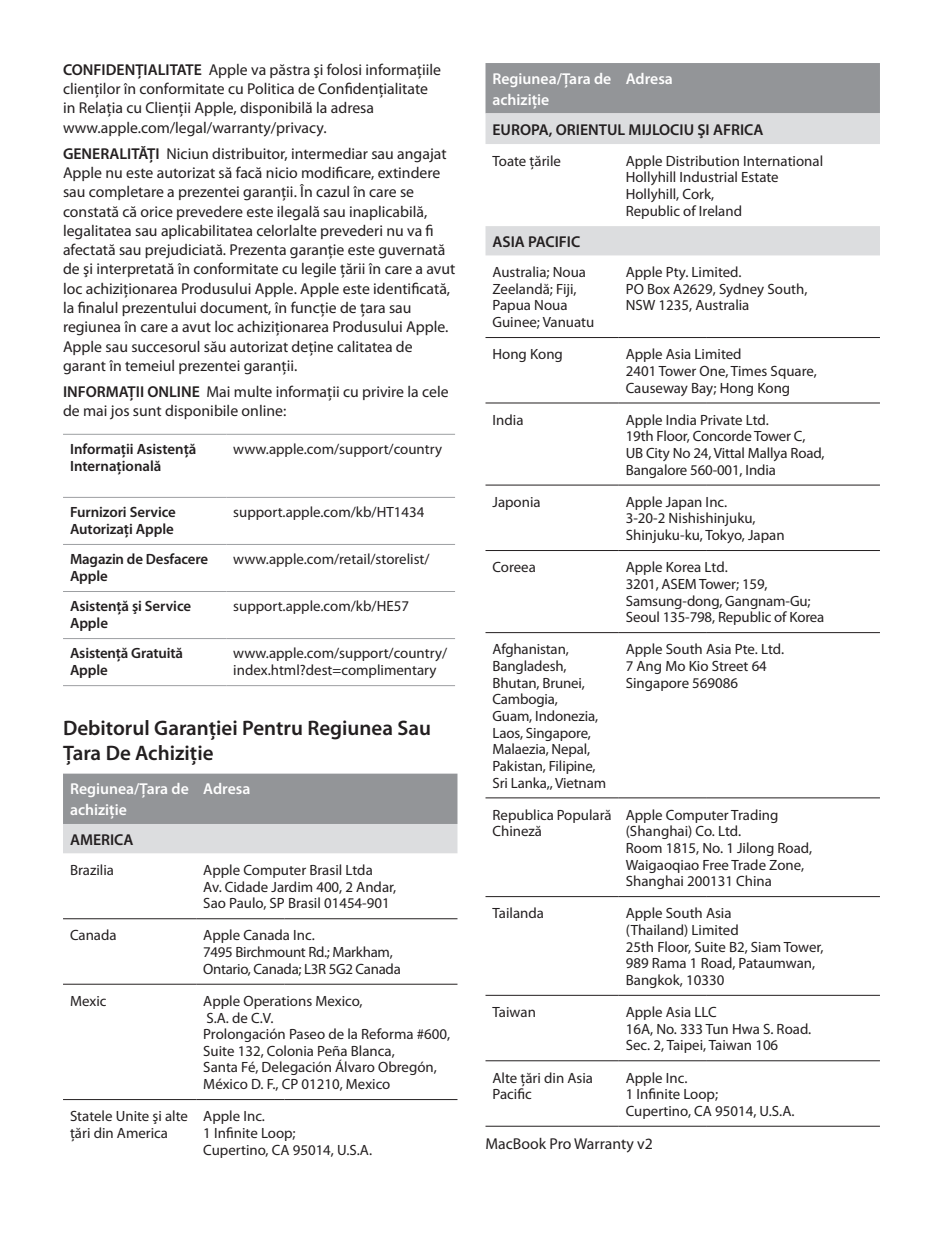
<style>
.page{position:relative;width:943px;height:1241px;background:#fff}
.page>*{position:absolute;margin:0;border:0;box-sizing:border-box;transform-origin:0 0}
.t1{font:600 21px/24.5px "Myriad Pro";color:#231f20}
.t2{font:15.75px/19.2px "Myriad Pro";color:#231f20}
.t3{font:600 15.75px/21px "Myriad Pro";color:#fff}
.t4{font:600 15.75px "Myriad Pro";color:#231f20}
.t5{font:14.7px/16.8px "Myriad Pro";color:#231f20}
.t6{font:600 14.7px/16.8px "Myriad Pro";letter-spacing:-.005em;color:#231f20}
.t7{font:14.7px/16.8px "Myriad Pro";letter-spacing:-.02em;color:#231f20}
.s1{font-weight:600}
</style>
<div class="page">
<div style="left:485px;top:63px;width:395px;height:50px;background:#939598"></div>
<svg style="left:485px;top:113px;width:395px;height:142px"></svg>
<hr style="left:485px;top:337px;width:133px;height:1px;background:#231f20">
<hr style="left:618px;top:337px;width:89px;height:1px;background:#231f20">
<hr style="left:707px;top:337px;width:173px;height:1px;background:#231f20">
<hr style="left:485px;top:402px;width:133px;height:1px;background:#231f20">
<hr style="left:618px;top:402px;width:89px;height:1px;background:#231f20">
<hr style="left:707px;top:402px;width:173px;height:1px;background:#231f20">
<hr style="left:485px;top:484px;width:133px;height:1px;background:#231f20">
<hr style="left:618px;top:484px;width:89px;height:1px;background:#231f20">
<hr style="left:707px;top:484px;width:173px;height:1px;background:#231f20">
<hr style="left:485px;top:1059px;width:133px;height:2px;background:#231f20">
<hr style="left:618px;top:1059px;width:89px;height:2px;background:#231f20">
<hr style="left:707px;top:1059px;width:173px;height:2px;background:#231f20">
<hr style="left:485px;top:1125px;width:133px;height:1px;background:#231f20">
<hr style="left:618px;top:1125px;width:89px;height:1px;background:#231f20">
<hr style="left:707px;top:1125px;width:173px;height:1px;background:#231f20">
<hr style="left:485px;top:550px;width:133px;height:1px;background:#231f20">
<hr style="left:618px;top:550px;width:89px;height:1px;background:#231f20">
<hr style="left:707px;top:550px;width:173px;height:1px;background:#231f20">
<hr style="left:485px;top:632px;width:133px;height:1px;background:#231f20">
<hr style="left:618px;top:632px;width:89px;height:1px;background:#231f20">
<hr style="left:707px;top:632px;width:173px;height:1px;background:#231f20">
<hr style="left:485px;top:797px;width:133px;height:1px;background:#231f20">
<hr style="left:618px;top:797px;width:89px;height:1px;background:#231f20">
<hr style="left:707px;top:797px;width:173px;height:1px;background:#231f20">
<hr style="left:485px;top:895px;width:133px;height:2px;background:#231f20">
<hr style="left:618px;top:895px;width:89px;height:2px;background:#231f20">
<hr style="left:707px;top:895px;width:173px;height:2px;background:#231f20">
<hr style="left:485px;top:994px;width:133px;height:1px;background:#231f20">
<hr style="left:618px;top:994px;width:89px;height:1px;background:#231f20">
<hr style="left:707px;top:994px;width:173px;height:1px;background:#231f20">
<hr style="left:63px;top:543px;width:163px;height:2px;background:#9d9fa2">
<hr style="left:226px;top:543px;width:229px;height:2px;background:#9d9fa2">
<hr style="left:63px;top:591px;width:163px;height:1px;background:#9d9fa2">
<hr style="left:226px;top:591px;width:229px;height:1px;background:#9d9fa2">
<hr style="left:63px;top:496px;width:163px;height:2px;background:#9d9fa2">
<hr style="left:226px;top:496px;width:229px;height:2px;background:#9d9fa2">
<hr style="left:63px;top:638px;width:163px;height:1px;background:#9d9fa2">
<hr style="left:226px;top:638px;width:229px;height:1px;background:#9d9fa2">
<hr style="left:63px;top:685px;width:163px;height:1px;background:#9d9fa2">
<hr style="left:226px;top:685px;width:229px;height:1px;background:#9d9fa2">
<hr style="left:63px;top:433px;width:163px;height:2px;background:#9d9fa2">
<hr style="left:226px;top:433px;width:229px;height:2px;background:#9d9fa2">
<svg style="left:63px;top:773px;width:394px;height:80px;background:#aeafb2"></svg>
<hr style="left:63px;top:1098px;width:133px;height:1px;background:#231f20">
<hr style="left:196px;top:1098px;width:88px;height:1px;background:#231f20">
<hr style="left:284px;top:1098px;width:173px;height:1px;background:#231f20">
<hr style="left:63px;top:983px;width:133px;height:1px;background:#231f20">
<hr style="left:196px;top:983px;width:88px;height:1px;background:#231f20">
<hr style="left:284px;top:983px;width:173px;height:1px;background:#231f20">
<hr style="left:63px;top:918px;width:133px;height:1px;background:#231f20">
<hr style="left:196px;top:918px;width:88px;height:1px;background:#231f20">
<hr style="left:284px;top:918px;width:173px;height:1px;background:#231f20">
<p class="t2" style="left:63px;top:60px;width:379px"><span class="s1">CONFIDENŢIALITATE</span> Apple va păstra şi folosi informaţiile clienţilor în conformitate cu Politica de Confidenţialitate in Relaţia cu Clienţii Apple, disponibilă la adresa www.apple.com/legal/warranty/privacy.</p>
<p class="t2" style="left:63px;top:144px;width:394px"><span class="s1">GENERALITĂŢI</span> Niciun distribuitor, intermediar sau angajat Apple nu este autorizat să facă nicio modificare, extindere sau completare a prezentei garanţii. În cazul în care se constată că orice prevedere este ilegală sau inaplicabilă, legalitatea sau aplicabilitatea celorlalte prevederi nu va fi afectată sau prejudiciată. Prezenta garanţie este guvernată de şi interpretată în conformitate cu legile ţării în care a avut loc achiziţionarea Produsului Apple. Apple este identificată, la finalul prezentului document, în funcţie de ţara sau regiunea în care a avut loc achiziţionarea Produsului Apple.<br>Apple sau succesorul său autorizat deţine calitatea de garant în temeiul prezentei garanţii.</p>
<p class="t2" style="left:63px;top:382px;width:387px"><span class="s1">INFORMAŢII ONLINE</span> Mai multe informaţii cu privire la cele de mai jos sunt disponibile online:</p>
<p class="t6" style="left:70px;top:440px;width:128px">Informaţii Asistenţă<br>Internaţională</p>
<p class="t5" style="left:233px;top:440px;width:210px">www.apple.com/support/country</p>
<p class="t6" style="left:70px;top:503px;width:107px">Furnizori Service<br>Autorizaţi Apple</p>
<p class="t5" style="left:233px;top:503px;width:192px">support.apple.com/kb/HT1434</p>
<p class="t6" style="left:70px;top:550px;width:140px">Magazin de Desfacere<br>Apple</p>
<p class="t5" style="left:233px;top:550px;width:198px">www.apple.com/retail/storelist/</p>
<p class="t6" style="left:70px;top:597px;width:123px">Asistenţă şi Service<br>Apple</p>
<p class="t5" style="left:233px;top:597px;width:177px">support.apple.com/kb/HE57</p>
<p class="t6" style="left:70px;top:644px;width:115px">Asistenţă Gratuită<br>Apple</p>
<p class="t5" style="left:233px;top:644px;width:215px">www.apple.com/support/country/ index.html?dest=complimentary</p>
<h1 class="t1" style="left:63px;top:715px;width:369px">Debitorul Garanţiei Pentru Regiunea Sau<br>Ţara De Achiziţie</h1>
<p class="t3" style="left:70px;top:777px;width:120px">Regiunea/Ţara de achiziţie</p>
<p class="t3" style="left:203px;top:777px;width:49px">Adresa</p>
<p class="t4" style="left:70px;top:829px;width:65px">AMERICA</p>
<p class="t5" style="left:70px;top:861px;width:46px">Brazilia</p>
<p class="t5" style="left:203px;top:861px;width:194px">Apple Computer Brasil Ltda<br>Av. Cidade Jardim 400, 2 Andar,<br>Sao Paulo, SP Brasil 01454-901</p>
<p class="t5" style="left:70px;top:926px;width:48px">Canada</p>
<p class="t7" style="left:203px;top:926px;width:199px">Apple Canada Inc.<br>7495 Birchmount Rd.; Markham,<br>Ontario, Canada; L3R 5G2 Canada</p>
<p class="t5" style="left:70px;top:992px;width:38px">Mexic</p>
<p class="t5" style="left:203px;top:992px;width:248px">Apple Operations Mexico,<br>S.A. de C.V.<br>Prolongación Paseo de la Reforma #600,<br>Suite 132, Colonia Peña Blanca,<br>Santa Fé, Delegación Álvaro Obregón,<br>México D. F., CP 01210, Mexico</p>
<p class="t5" style="left:70px;top:1107px;width:120px">Statele Unite şi alte ţări din America</p>
<p class="t5" style="left:203px;top:1107px;width:170px">Apple Inc.<br>1 Infinite Loop;<br>Cupertino, CA 95014, U.S.A.</p>
<p class="t3" style="left:492px;top:67px;width:120px">Regiunea/Ţara de achiziţie</p>
<p class="t3" style="left:625px;top:67px;width:49px">Adresa</p>
<p class="t4" style="left:492px;top:120px;width:272px">EUROPA, ORIENTUL MIJLOCIU ŞI AFRICA</p>
<p class="t5" style="left:492px;top:152px;width:70px">Toate ţările</p>
<p class="t5" style="left:625px;top:152px;width:199px">Apple Distribution International<br>Hollyhill Industrial Estate<br>Hollyhill, Cork,<br>Republic of Ireland</p>
<p class="t4" style="left:492px;top:231px;width:89px">ASIA PACIFIC</p>
<p class="t5" style="left:492px;top:263px;width:103px">Australia; Noua<br>Zeelandă; Fiji,<br>Papua Noua<br>Guinee; Vanuatu</p>
<p class="t5" style="left:625px;top:263px;width:183px">Apple Pty. Limited.<br>PO Box A2629, Sydney South,<br>NSW 1235, Australia</p>
<p class="t5" style="left:492px;top:345px;width:72px">Hong Kong</p>
<p class="t5" style="left:625px;top:345px;width:192px">Apple Asia Limited<br>2401 Tower One, Times Square,<br>Causeway Bay; Hong Kong</p>
<p class="t5" style="left:492px;top:411px;width:32px">India</p>
<p class="t5" style="left:625px;top:411px;width:200px">Apple India Private Ltd.<br>19th Floor, Concorde Tower C,<br>UB City No 24, Vittal Mallya Road,<br>Bangalore 560-001, India</p>
<p class="t5" style="left:492px;top:493px;width:50px">Japonia</p>
<p class="t5" style="left:625px;top:493px;width:160px">Apple Japan Inc.<br>3-20-2 Nishishinjuku,<br>Shinjuku-ku, Tokyo, Japan</p>
<p class="t5" style="left:492px;top:558px;width:45px">Coreea</p>
<p class="t5" style="left:625px;top:558px;width:200px">Apple Korea Ltd.<br>3201, ASEM Tower; 159,<br>Samsung-dong, Gangnam-Gu;<br>Seoul 135-798, Republic of Korea</p>
<p class="t5" style="left:492px;top:640px;width:115px">Afghanistan,<br>Bangladesh,<br>Bhutan, Brunei,<br>Cambogia,<br>Guam, Indonezia,<br>Laos, Singapore,<br>Malaezia, Nepal,<br>Pakistan, Filipine,<br>Sri Lanka,, Vietnam</p>
<p class="t5" style="left:625px;top:640px;width:160px">Apple South Asia Pte. Ltd.<br>7 Ang Mo Kio Street 64<br>Singapore 569086</p>
<p class="t5" style="left:492px;top:806px;width:121px">Republica Populară<br>Chineză</p>
<p class="t5" style="left:625px;top:806px;width:188px">Apple Computer Trading (Shanghai) Co. Ltd.<br>Room 1815, No. 1 Jilong Road,<br>Waigaoqiao Free Trade Zone,<br>Shanghai 200131 China</p>
<p class="t5" style="left:492px;top:904px;width:53px">Tailanda</p>
<p class="t5" style="left:625px;top:904px;width:199px">Apple South Asia<br>(Thailand) Limited<br>25th Floor, Suite B2, Siam Tower,<br>989 Rama 1 Road, Pataumwan,<br>Bangkok, 10330</p>
<p class="t5" style="left:492px;top:1003px;width:45px">Taiwan</p>
<p class="t5" style="left:625px;top:1003px;width:187px">Apple Asia LLC<br>16A, No. 333 Tun Hwa S. Road.<br>Sec. 2, Taipei, Taiwan 106</p>
<p class="t5" style="left:492px;top:1068px;width:102px">Alte ţări din Asia<br>Pacific</p>
<p class="t5" style="left:625px;top:1068px;width:170px">Apple Inc.<br>1 Infinite Loop;<br>Cupertino, CA 95014, U.S.A.</p>
<p class="t2" style="left:485px;top:1134px;width:169px">MacBook Pro Warranty v2</p>
</div>
